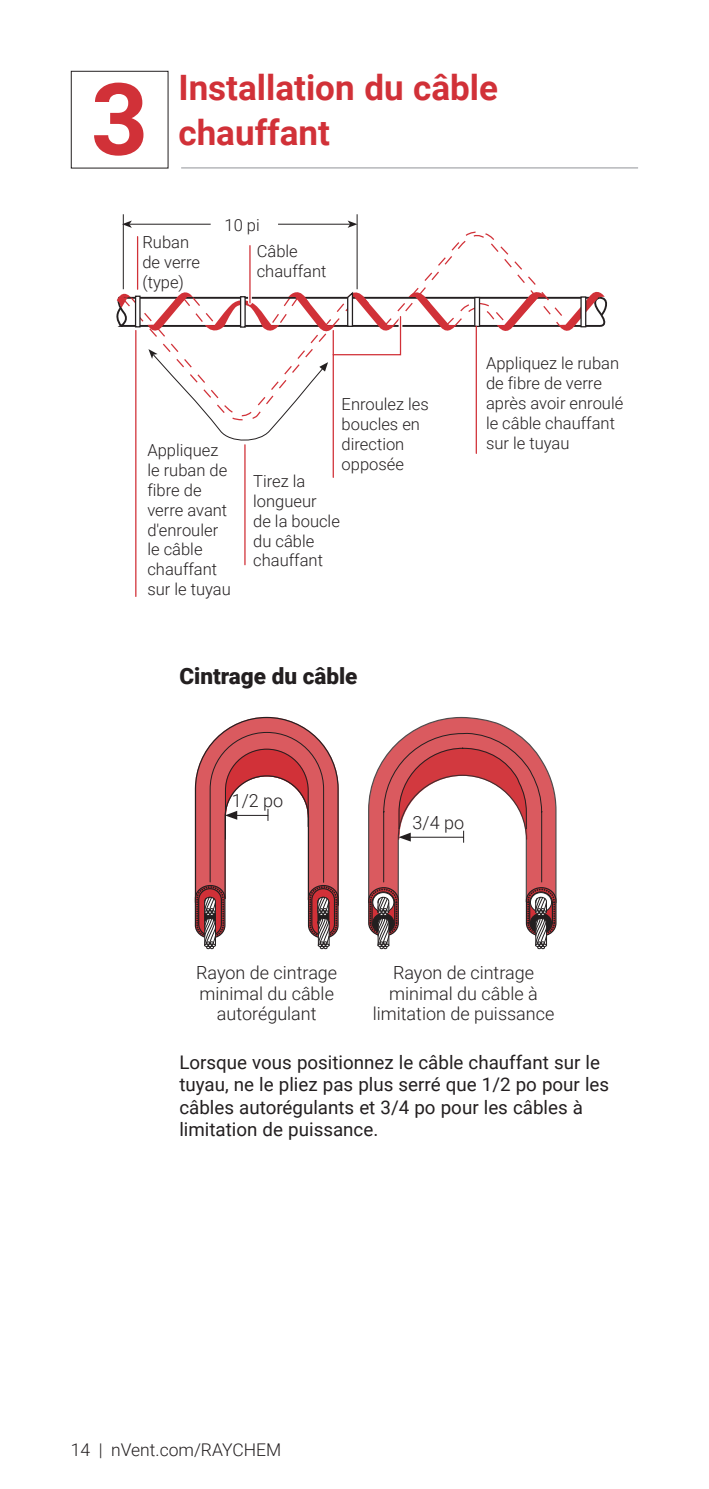
<style>
.page{position:relative;width:709px;height:1489px;background:#fff}
.page>*{position:absolute;margin:0;border:0;box-sizing:border-box;transform-origin:0 0}
.t1{font:700 100px "Roboto";color:#d13138}
.t2{font:700 35px/45px "Roboto";color:#d13138}
.Header3{font:900 22.5px "Roboto";color:#231f20}
.Text_ls{font:18.75px/22.5px "Roboto";color:#231f20}
.t3{font:300 18px/20.5px "Roboto";color:#231f20;text-align:center}
.t4{font:300 17.5px "Roboto";color:#231f20}
.t5{font:300 16.5px/19.8px "Roboto";color:#231f20}
</style>
<div class="page">
<hr style="left:181px;top:167px;width:457px;height:1px;background:#a8a9ad">
<div style="left:71px;top:71px;width:97px;height:97px;border:1px solid #231f20"></div>
<svg style="left:122px;top:228px;width:414px;height:57px"></svg>
<hr style="left:129px;top:224px;width:82px;height:1px;background:#231f20">
<hr style="left:278px;top:224px;width:72px;height:1px;background:#231f20">
<hr style="left:357px;top:214px;width:1px;height:75px;background:#231f20">
<hr style="left:123px;top:214px;width:1px;height:75px;background:#231f20">
<svg style="left:347px;top:220px;width:10px;height:8px"></svg>
<svg style="left:122px;top:220px;width:10px;height:8px"></svg>
<svg style="left:248px;top:254px;width:4px;height:31px"></svg>
<hr style="left:136px;top:244px;width:3px;height:45px;background:#fff">
<svg style="left:116px;top:285px;width:491px;height:46px"></svg>
<svg style="left:135px;top:315px;width:342px;height:282px"></svg>
<hr style="left:244px;top:445px;width:1px;height:119px;background:#d13138">
<hr style="left:249px;top:246px;width:1px;height:57px;background:#d13138">
<hr style="left:137px;top:237px;width:1px;height:52px;background:#d13138">
<svg style="left:194px;top:716px;width:145px;height:234px"></svg>
<svg style="left:368px;top:717px;width:188px;height:232px"></svg>
<h1 class="t1" style="left:91px;top:49px;width:59px">3</h1>
<h2 class="t2" style="left:178px;top:63px;width:321px">Installation du câble chauffant</h2>
<p class="t5" style="left:142px;top:231px;width:59px">Ruban de verre (type)</p>
<p class="t5" style="left:224px;top:215px;width:37px">10 pi</p>
<p class="t5" style="left:257px;top:240px;width:71px">Câble chauffant</p>
<p class="t5" style="left:147px;top:440px;width:85px">Appliquez le ruban de fibre de verre avant d'enrouler le câble chauffant sur le tuyau</p>
<p class="t5" style="left:341px;top:393px;width:89px">Enroulez les boucles en direction opposée</p>
<p class="t5" style="left:253px;top:470px;width:88px">Tirez la longueur<br>de la boucle du câble chauffant</p>
<p class="Header3" style="left:179px;top:660px;width:179px">Cintrage du câble</p>
<p class="t5" style="left:486px;top:353px;width:139px">Appliquez le ruban de fibre de verre après avoir enroulé le câble chauffant sur le tuyau</p>
<p class="t3" style="left:232px;top:790px;width:53px">1/2 po</p>
<p class="t3" style="left:412px;top:812px;width:53px">3/4 po</p>
<p class="t3" style="left:196px;top:961px;width:143px">Rayon de cintrage minimal du câble autorégulant</p>
<p class="t3" style="left:373px;top:961px;width:183px">Rayon de cintrage minimal du câble à limitation de puissance</p>
<p class="Text_ls" style="left:179px;top:1049px;width:431px">Lorsque vous positionnez le câble chauffant sur le tuyau, ne le pliez pas plus serré que 1/2 po pour les câbles autorégulants et 3/4 po pour les câbles à limitation de puissance.</p>
<p class="t4" style="left:71px;top:1437px;width:212px">14 | nVent.com/RAYCHEM</p>
</div>
